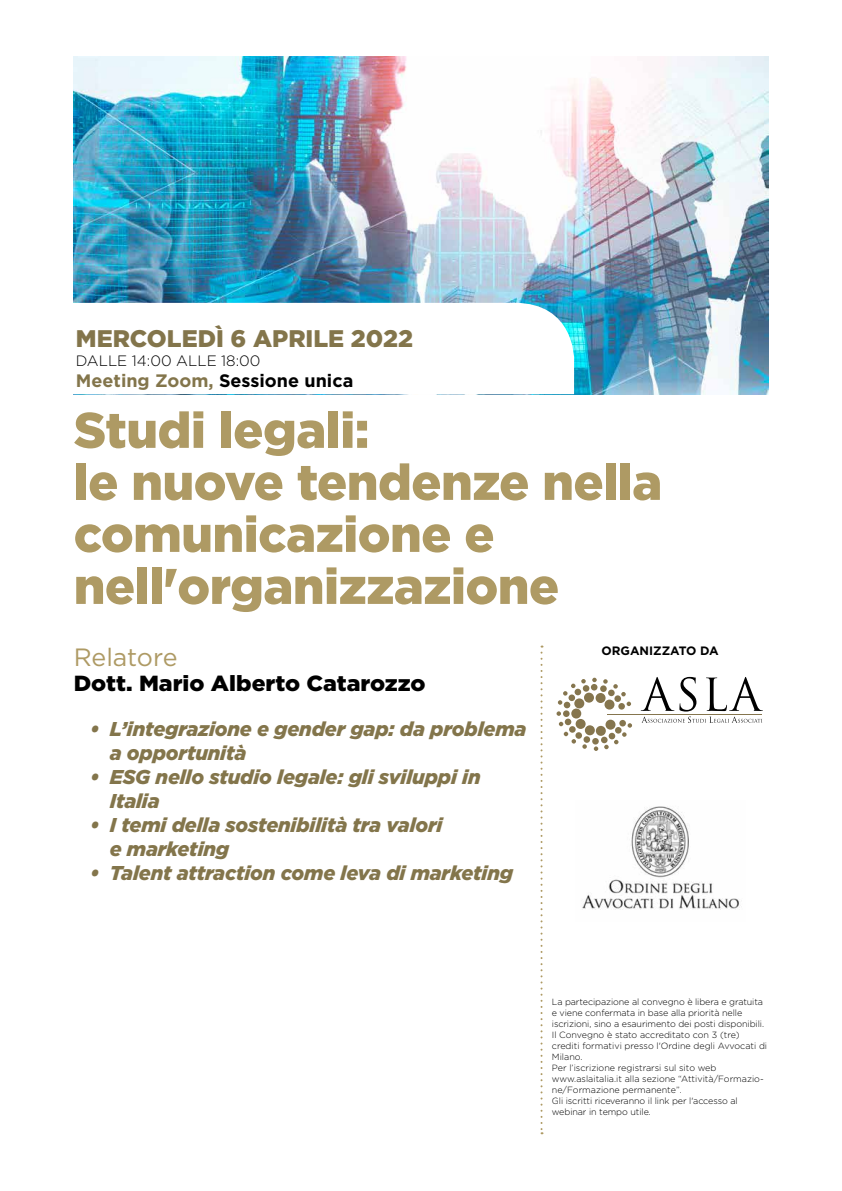
<style>
.page{position:relative;width:842px;height:1191px;background:#fff}
.page>*{position:absolute;margin:0;border:0;box-sizing:border-box;transform-origin:0 0}
.t1{font:900 50px/52px "Gotham";letter-spacing:-.01em;color:#ae9a64}
.t2{font:25px "Gotham";letter-spacing:-.005em;color:#ae9a64}
.t3{font:900 24px "Gotham";color:#83754b}
.t4{font:900 21.9px "Gotham";color:#000;scale:1.05 1}
.t5{font:italic 900 20px/24px "Gotham";letter-spacing:-.01em;color:#83754b}
.t6{font:700 18px "Gotham";color:#000}
.t7{font:300 15px "Gotham";color:#000}
.t8{font:700 12.1px "Gotham";color:#000}
.t9{font:300 9px/11px "Gotham";letter-spacing:-.01em;color:#000}
.s1{color:#83754b}
</style>
<div class="page">
<svg style="left:540px;top:645px;width:2px;height:489px"></svg>
<img style="left:74px;top:57px;width:694px;height:337px">
<img style="left:582px;top:806px;width:158px;height:104px">
<svg style="left:74px;top:303px;width:500px;height:91px"></svg>
<div style="left:596px;top:693px;width:10px;height:10px;background:#85754e;border-radius:50%"></div>
<div style="left:584px;top:692px;width:10px;height:10px;background:#85754e;border-radius:50%"></div>
<div style="left:574px;top:698px;width:10px;height:10px;background:#85754e;border-radius:50%"></div>
<div style="left:571px;top:708px;width:10px;height:10px;background:#85754e;border-radius:50%"></div>
<div style="left:576px;top:719px;width:10px;height:10px;background:#85754e;border-radius:50%"></div>
<div style="left:585px;top:725px;width:10px;height:10px;background:#85754e;border-radius:50%"></div>
<div style="left:596px;top:726px;width:10px;height:10px;background:#85754e;border-radius:50%"></div>
<svg style="left:605px;top:719px;width:10px;height:10px"></svg>
<div style="left:604px;top:699px;width:10px;height:10px;background:#85754e;border-radius:50%"></div>
<div style="left:575px;top:688px;width:6px;height:7px;background:#85754e;border-radius:50%"></div>
<div style="left:600px;top:685px;width:7px;height:7px;background:#85754e;border-radius:50%"></div>
<div style="left:618px;top:703px;width:7px;height:6px;background:#85754e;border-radius:50%"></div>
<div style="left:564px;top:701px;width:6px;height:7px;background:#85754e;border-radius:50%"></div>
<div style="left:563px;top:710px;width:7px;height:7px;background:#85754e;border-radius:50%"></div>
<div style="left:565px;top:718px;width:6px;height:7px;background:#85754e;border-radius:50%"></div>
<div style="left:575px;top:732px;width:7px;height:7px;background:#85754e;border-radius:50%"></div>
<div style="left:583px;top:736px;width:7px;height:7px;background:#85754e;border-radius:50%"></div>
<div style="left:592px;top:738px;width:7px;height:6px;background:#85754e;border-radius:50%"></div>
<div style="left:601px;top:736px;width:7px;height:7px;background:#85754e;border-radius:50%"></div>
<div style="left:619px;top:720px;width:7px;height:6px;background:#85754e;border-radius:50%"></div>
<svg style="left:603px;top:679px;width:28px;height:27px"></svg>
<svg style="left:581px;top:677px;width:16px;height:14px"></svg>
<svg style="left:558px;top:683px;width:17px;height:21px"></svg>
<svg style="left:556px;top:711px;width:5px;height:5px"></svg>
<svg style="left:559px;top:722px;width:17px;height:21px"></svg>
<svg style="left:582px;top:744px;width:5px;height:5px"></svg>
<svg style="left:594px;top:746px;width:4px;height:5px"></svg>
<svg style="left:604px;top:723px;width:28px;height:26px"></svg>
<hr style="left:607px;top:714px;width:155px;height:1px;background:#85754e">
<svg style="left:641px;top:677px;width:122px;height:46px"></svg>
<h3 class="t3" style="left:76px;top:322px;width:339px">MERCOLEDÌ 6 APRILE 2022</h3>
<h3 class="t7" style="left:76px;top:351px;width:186px">DALLE 14:00 ALLE 18:00</h3>
<h3 class="t6" style="left:76px;top:369px;width:279px"><span class="s1">Meeting Zoom,</span> Sessione unica</h3>
<h1 class="t1" style="left:74px;top:403px;width:590px">Studi legali:<br>le nuove tendenze nella comunicazione e nell'organizzazione</h1>
<h2 class="t2" style="left:74px;top:640px;width:105px">Relatore</h2>
<h3 class="t4" style="left:74px;top:668px;width:337px">Dott. Mario Alberto Catarozzo</h3>
<h3 class="t5" style="left:110px;top:717px;width:418px;text-indent:-20px">• L’integrazione e gender gap: da problema a opportunità</h3>
<h3 class="t5" style="left:110px;top:765px;width:372px;text-indent:-20px">• ESG nello studio legale: gli sviluppi in<br>Italia</h3>
<h3 class="t5" style="left:110px;top:813px;width:334px;text-indent:-20px">• I temi della sostenibilità tra valori e marketing</h3>
<h3 class="t5" style="left:90px;top:861px;width:425px">• Talent attraction come leva di marketing</h3>
<h3 class="t8" style="left:601px;top:642px;width:119px">ORGANIZZATO DA</h3>
<p class="t9" style="left:552px;top:995px;width:217px">La partecipazione al convegno è libera e gratuita e viene confermata in base alla priorità nelle iscrizioni, sino a esaurimento dei posti disponibili.<br>Il Convegno è stato accreditato con 3 (tre) crediti formativi presso l'Ordine degli Avvocati di Milano.<br>Per l’iscrizione registrarsi sul sito web www.aslaitalia.it alla sezione “Attività/Formazio&shy;ne/Formazione permanente”.<br>Gli iscritti riceveranno il link per l'accesso al webinar in tempo utile.</p>
</div>
